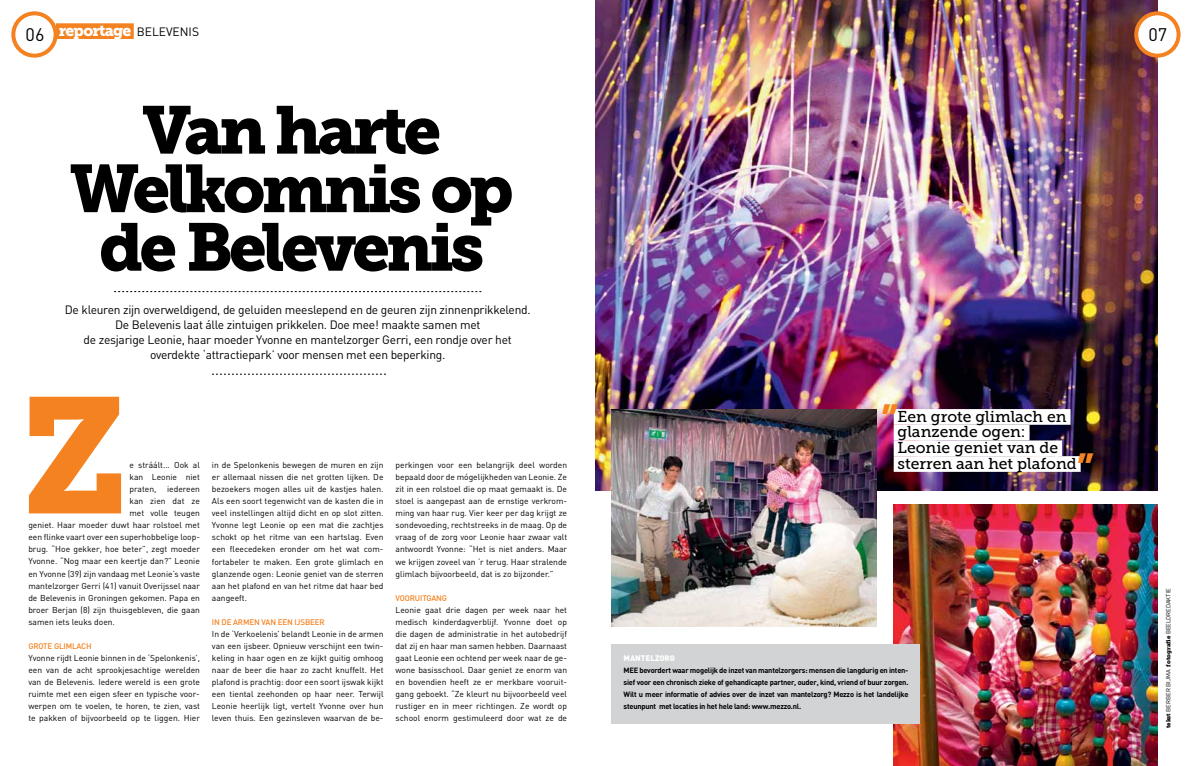
<style>
.page{position:relative;width:1191px;height:766px;background:#fff}
.page>*{position:absolute;margin:0;border:0;box-sizing:border-box;transform-origin:0 0}
.t1{font:163.1px "Museo Slab 900";color:#f58220}
.t2{font:66.8px/58.5px "Museo Slab 900";letter-spacing:-.06em;color:#000;text-align:center}
.t3{font:37.9px "Museo Slab 900";color:#f58220}
.t4{font:18px "DIN";color:#000}
.t5{font:15.7px/15.7px "Museo Slab 500";color:#000}
.t6{font:15.7px "Museo Slab 900";letter-spacing:-.05em;color:#fff}
.t7{font:12px/15px "DIN";letter-spacing:-.02em;color:#000;text-align:center}
.t8{font:8.5px/12px "DIN";color:#000;text-align:justify}
.t9{font:500 8px "DIN";letter-spacing:-.02em;color:#f58220}
.t10{font:900 8px "DIN";color:#fff}
.t11{font:700 7.5px/12px "DIN";letter-spacing:-.03em;color:#000;text-align:justify}
.t12{font:6px "DIN";color:#000}
.s1{font-family:"DIN";font-size:12px;color:#000}
.s2{font-family:"Museo Slab 900"}
</style>
<div class="page">
<svg style="left:114px;top:291px;width:367px;height:1px"></svg>
<svg style="left:212px;top:374px;width:174px;height:1px"></svg>
<img style="left:595px;top:0;width:562px;height:490px">
<div style="left:893px;top:409px;width:177px;height:15px;background:#fff"></div>
<div style="left:893px;top:424px;width:136px;height:16px;background:#fff"></div>
<div style="left:893px;top:440px;width:169px;height:16px;background:#fff"></div>
<div style="left:893px;top:456px;width:187px;height:15px;background:#fff"></div>
<div style="left:56px;top:23px;width:78px;height:16px;background:#f58220"></div>
<img style="left:612px;top:410px;width:264px;height:216px">
<img style="left:893px;top:505px;width:264px;height:260px">
<div style="left:612px;top:643px;width:308px;height:80px;background:#d1d3d4"></div>
<div style="left:1136px;top:13px;width:42px;height:43px;background:#fff;border-radius:50%"></div>
<div style="left:1134px;top:11px;width:46px;height:47px;border:4px solid #f58220;border-radius:50%"></div>
<div style="left:11px;top:11px;width:47px;height:47px;border:4px solid #f58220;border-radius:50%"></div>
<h3 class="t6" style="left:59px;top:21px;width:86px">reportage <span class="s1">belevenis</span></h3>
<h3 class="t4" style="left:26px;top:24px;width:20px">06</h3>
<h3 class="t4" style="left:1148px;top:24px;width:20px">07</h3>
<h2 class="t2" style="left:70px;top:101px;width:445px">Van harte<br>Welkomnis op de Belevenis</h2>
<p class="t7" style="left:65px;top:302px;width:467px">De kleuren zijn overweldigend, de geluiden meeslepend en de geuren zijn zinnenprikkelend.<br>De Belevenis laat álle zintuigen prikkelen. Doe mee! maakte samen met<br>de zesjarige Leonie, haar moeder Yvonne en mantelzorger Gerri, een rondje over het overdekte ‘attractiepark’ voor mensen met een beperking.</p>
<h1 class="t1" style="left:21px;top:361px;width:109px">Z</h1>
<p class="t8" style="left:129px;top:459px;width:72px">e stráált... Ook al kan Leonie niet praten,</p>
<p class="t8" style="left:167px;top:483px;width:34px">iedereen</p>
<p class="t8" style="left:129px;top:495px;width:72px">kan zien dat ze</p>
<p class="t8" style="left:129px;top:507px;width:72px">met volle teugen</p>
<p class="t8" style="left:28px;top:519px;width:173px">geniet. Haar moeder duwt haar rolstoel met</p>
<p class="t8" style="left:28px;top:531px;width:173px">een flinke vaart over een superhobbelige loop-</p>
<p class="t8" style="left:28px;top:543px;width:173px">brug. “Hoe gekker, hoe beter”, zegt moeder</p>
<p class="t8" style="left:28px;top:555px;width:173px">Yvonne. “Nog maar een keertje dan?” Leonie</p>
<p class="t8" style="left:28px;top:567px;width:173px">en Yvonne (39) zijn vandaag met Leonie’s vaste</p>
<p class="t8" style="left:28px;top:579px;width:173px">mantelzorger Gerri (41) vanuit Overijssel naar</p>
<p class="t8" style="left:28px;top:591px;width:173px">de Belevenis in Groningen gekomen. Papa en</p>
<p class="t8" style="left:28px;top:603px;width:173px">broer Berjan (8) zijn thuisgebleven, die gaan</p>
<p class="t8" style="left:28px;top:615px;width:88px">samen iets leuks doen.</p>
<p class="t9" style="left:28px;top:640px;width:65px">GROTE GLIMLACH</p>
<p class="t8" style="left:28px;top:651px;width:173px">Yvonne rijdt Leonie binnen in de ‘Spelonkenis’, een van de acht sprookjesachtige werelden van de Belevenis. Iedere wereld is een grote ruimte met een eigen sfeer en typische voor&shy;werpen om te voelen, te horen, te zien, vast te pakken of bijvoorbeeld op te liggen. Hier</p>
<p class="t8" style="left:212px;top:459px;width:173px">in de Spelonkenis bewegen de muren en zijn er allemaal nissen die net grotten lijken. De bezoekers mogen alles uit de kastjes halen.<br>Als een soort tegenwicht van de kasten die in veel instellingen altijd dicht en op slot zitten.<br>Yvonne legt Leonie op een mat die zachtjes schokt op het ritme van een hartslag. Even een fleecedeken eronder om het wat com&shy;fortabeler te maken. Een grote glimlach en glanzende ogen: Leonie geniet van de sterren aan het plafond en van het ritme dat haar bed aangeeft.</p>
<p class="t9" style="left:212px;top:616px;width:114px">IN DE ARMEN VAN EEN IJSBEER</p>
<p class="t8" style="left:212px;top:627px;width:173px">In de ‘Verkoelenis’ belandt Leonie in de armen van een ijsbeer. Opnieuw verschijnt een twin&shy;keling in haar ogen en ze kijkt guitig omhoog naar de beer die haar zo zacht knuffelt. Het plafond is prachtig: door een soort ijswak kijkt een tiental zeehonden op haar neer. Terwijl Leonie heerlijk ligt, vertelt Yvonne over hun leven thuis. Een gezinsleven waarvan de be-</p>
<p class="t8" style="left:395px;top:459px;width:173px">perkingen voor een belangrijk deel worden bepaald door de mógelijkheden van Leonie. Ze zit in een rolstoel die op maat gemaakt is. De stoel is aangepast aan de ernstige verkrom&shy;ming van haar rug. Vier keer per dag krijgt ze sondevoeding, rechtstreeks in de maag. Op de vraag of de zorg voor Leonie haar zwaar valt antwoordt Yvonne: “Het is niet anders. Maar we krijgen zoveel van ‘r terug. Haar stralende glimlach bijvoorbeeld, dat is zo bijzonder.”</p>
<p class="t9" style="left:395px;top:592px;width:53px">VOORUITGANG</p>
<p class="t8" style="left:395px;top:603px;width:173px">Leonie gaat drie dagen per week naar het medisch kinderdagverblijf. Yvonne doet op die dagen de administratie in het autobedrijf dat zij en haar man samen hebben. Daarnaast gaat Leonie een ochtend per week naar de ge&shy;wone basisschool. Daar geniet ze enorm van en bovendien heeft ze er merkbare vooruit&shy;gang geboekt. “Ze kleurt nu bijvoorbeeld veel rustiger en in meer richtingen. Ze wordt op school enorm gestimuleerd door wat ze de</p>
<h3 class="t3" style="left:881px;top:397px;width:19px">”</h3>
<h3 class="t5" style="left:897px;top:408px;width:181px">Een grote glimlach en glanzende ogen:<br>Leonie geniet van de sterren aan het plafond</h3>
<h3 class="t3" style="left:1076px;top:445px;width:19px">”</h3>
<p class="t10" style="left:623px;top:652px;width:53px">MANTELZORG</p>
<p class="t11" style="left:623px;top:663px;width:286px">MEE bevordert waar mogelijk de inzet van mantelzorgers: mensen die langdurig en inten&shy;sief voor een chronisch zieke of gehandicapte partner, ouder, kind, vriend of buur zorgen.<br>Wilt u meer informatie of advies over de inzet van mantelzorg? Mezzo is het landelijke steunpunt met locaties in het hele land: www.mezzo.nl.</p>
<p class="t12" style="left:1164px;top:728px;width:141px;rotate:-90deg"><span class="s2">tekst</span> Berber Bijma <span class="s2">fotografie</span> Beeldredaktie</p>
</div>
